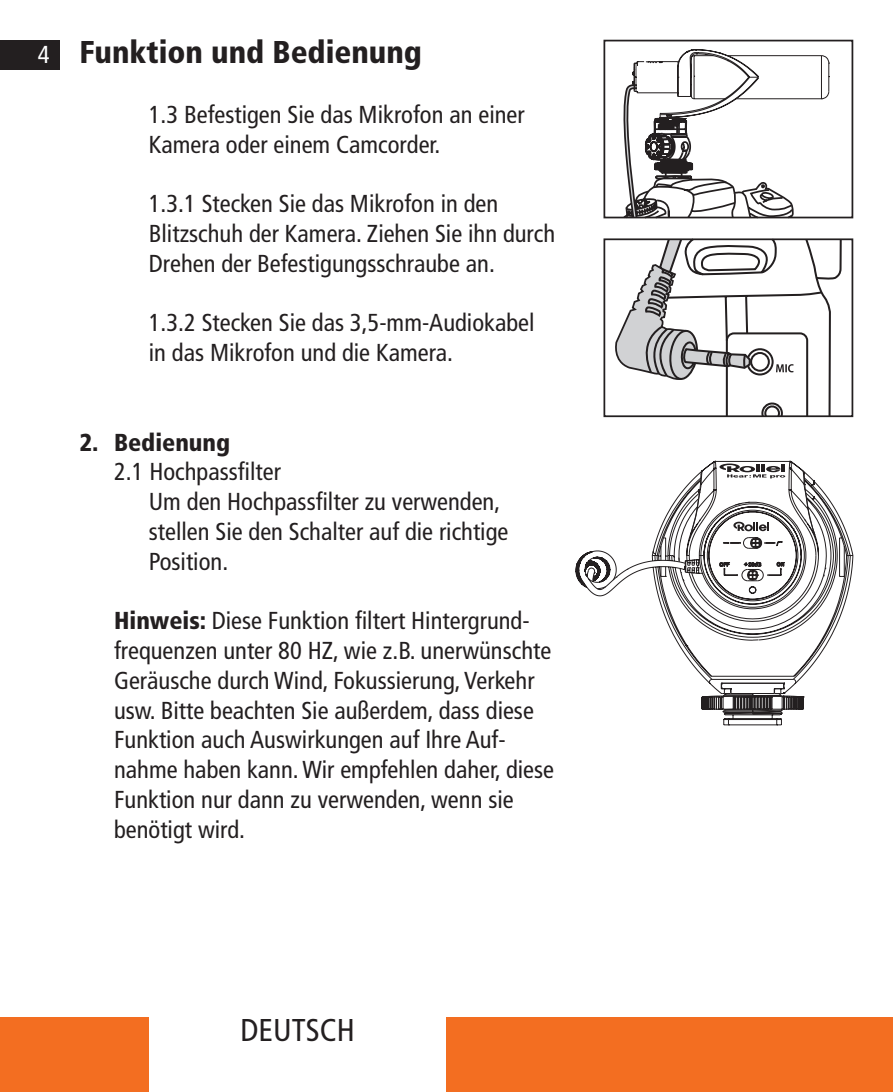
<style>
.page{position:relative;width:893px;height:1092px;background:#fff}
.page>*{position:absolute;margin:0;border:0;box-sizing:border-box;transform-origin:0 0}
.t1{font:900 condensed 31.5px "Frutiger LT";color:#231f20}
.t2{font:condensed 31.5px "Frutiger LT";color:#231f20}
.t3{font:condensed 24.5px/29.8px "Frutiger LT";color:#231f20}
.t4{font:900 condensed 24.5px "Frutiger LT";color:#231f20}
.s1{font-weight:400;font-size:24.5px;color:#fff}
.s2{font-weight:900}
</style>
<div class="page">
<div style="left:0;top:40px;width:60px;height:29px;background:#231f20"></div>
<div style="left:603px;top:238px;width:250px;height:179px;border:2px solid #231f20"></div>
<svg style="left:612px;top:49px;width:231px;height:369px"></svg>
<div style="left:637px;top:66px;width:20px;height:24px;background:#fff"></div>
<div style="left:603px;top:40px;width:250px;height:178px;border:2px solid #231f20"></div>
<svg style="left:580px;top:486px;width:274px;height:228px"></svg>
<svg style="left:686px;top:460px;width:133px;height:238px"></svg>
<div style="left:0;top:1017px;width:149px;height:74px;background:#f36e21"></div>
<div style="left:446px;top:1017px;width:447px;height:74px;background:#f36e21"></div>
<p class="t1" style="left:38px;top:33px;width:386px"><span class="s1">4</span> Funktion und Bedienung</p>
<p class="t3" style="left:149px;top:100px;width:377px">1.3 Befestigen Sie das Mikrofon an einer</p>
<p class="t3" style="left:149px;top:129px;width:293px">Kamera oder einem Camcorder.</p>
<p class="t3" style="left:149px;top:189px;width:408px">1.3.1 Stecken Sie das Mikrofon in den<br>Blitzschuh der Kamera. Ziehen Sie ihn durch<br>Drehen der Befestigungsschraube an.</p>
<p class="t3" style="left:149px;top:308px;width:387px">1.3.2 Stecken Sie das 3,5-mm-Audiokabel in das Mikrofon und die Kamera.</p>
<p class="t4" style="left:79px;top:427px;width:152px">2. Bedienung</p>
<p class="t3" style="left:114px;top:457px;width:168px">2.1 Hochpassfilter</p>
<p class="t3" style="left:149px;top:487px;width:361px">Um den Hochpassfilter zu verwenden, stellen Sie den Schalter auf die richtige<br>Position.</p>
<p class="t3" style="left:114px;top:606px;width:441px"><span class="s2">Hinweis:</span> Diese Funktion filtert Hintergrund&shy;frequenzen unter 80 HZ, wie z.B. unerwünschte Geräusche durch Wind, Fokussierung, Verkehr usw. Bitte beachten Sie außerdem, dass diese Funktion auch Auswirkungen auf Ihre Auf&shy;nahme haben kann. Wir empfehlen daher, diese Funktion nur dann zu verwenden, wenn sie benötigt wird.</p>
<p class="t2" style="left:240px;top:1011px;width:116px">DEUTSCH</p>
</div>
